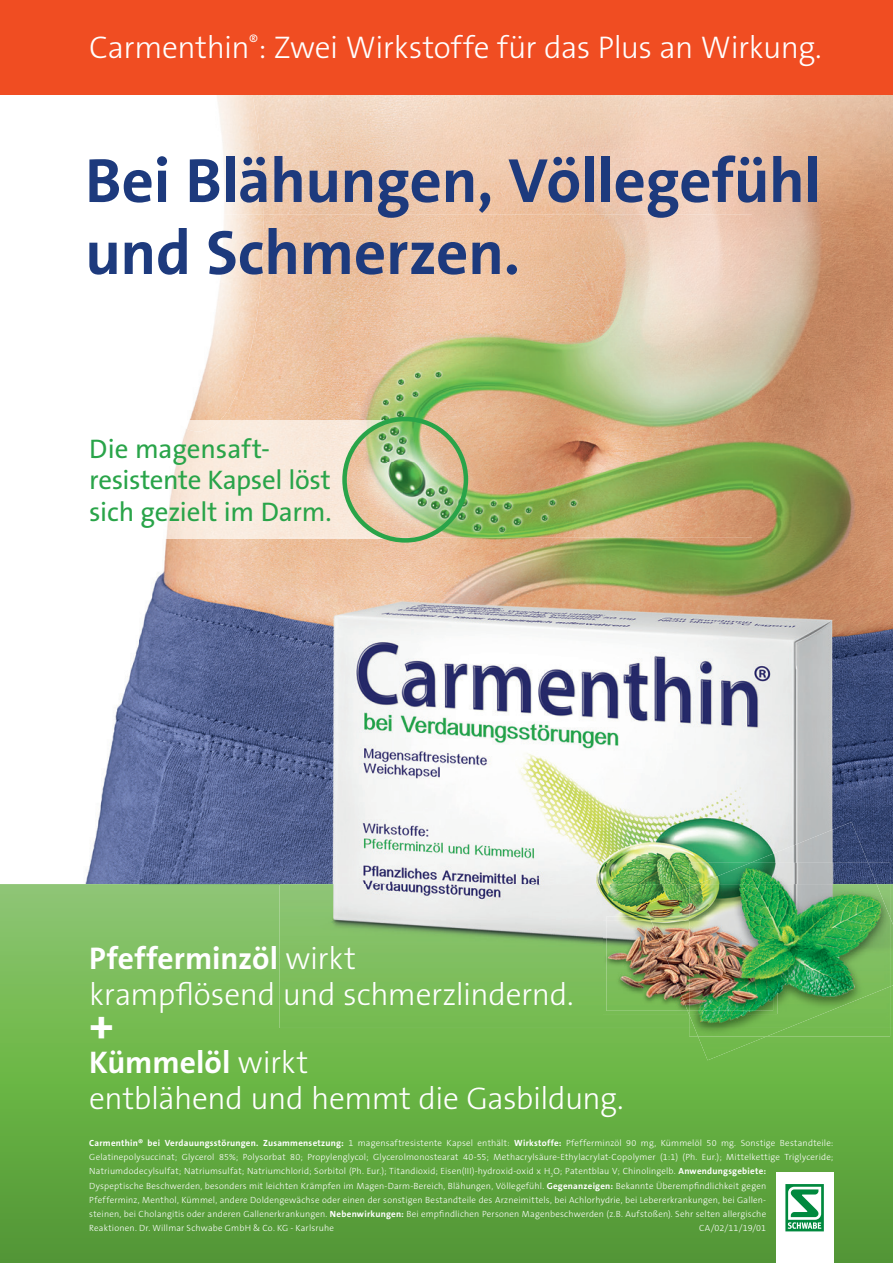
<style>
.page{position:relative;width:893px;height:1263px;background:#fff}
.page>*{position:absolute;margin:0;border:0;box-sizing:border-box;transform-origin:0 0}
.t1{font:700 63px/72px "The Sans B7";letter-spacing:-.01em;color:#1d3a7d}
.t2{font:700 45px "The Sans B7";color:#fff}
.t3{font:300 31.5px "The Sans B3";letter-spacing:-.015em;color:#fff}
.t4{font:700 31.5px "The Sans B7";color:#fff}
.t5{font:27px/31.5px "The Sans B5 Plain";letter-spacing:-.01em;color:#29a449}
.t6{font:300 9px/14.2px "The Sans B3";letter-spacing:.02em;color:#fff}
.s1{font-family:"The Sans B3";font-weight:300}
.s2{font-family:"The Sans B7";font-weight:700}
</style>
<div class="page">
<img style="left:85px;top:636px;width:55px;height:248px">
<img style="left:264px;top:215px;width:488px;height:247px">
<img style="left:752px;top:215px;width:141px;height:323px">
<img style="left:397px;top:462px;width:356px;height:76px">
<img style="left:140px;top:538px;width:753px;height:346px">
<img style="left:189px;top:215px;width:75px;height:205px">
<img style="left:263px;top:95px;width:630px;height:120px">
<img style="left:217px;top:95px;width:46px;height:120px">
<svg style="left:0;top:884px;width:893px;height:379px;background:#67ad46"></svg>
<img style="left:279px;top:884px;width:614px;height:144px">
<div style="left:0;top:0;width:893px;height:95px;background:#f04d22"></div>
<img style="left:877px;top:863px;width:13px;height:21px">
<img style="left:689px;top:863px;width:9px;height:21px">
<img style="left:788px;top:1028px;width:102px;height:8px">
<img style="left:603px;top:921px;width:42px;height:93px">
<img style="left:606px;top:916px;width:39px;height:5px">
<img style="left:606px;top:921px;width:39px;height:90px">
<img style="left:750px;top:822px;width:118px;height:41px">
<img style="left:645px;top:888px;width:248px;height:127px">
<img style="left:698px;top:1036px;width:69px;height:24px">
<img style="left:698px;top:1028px;width:90px;height:8px">
<img style="left:698px;top:863px;width:179px;height:21px">
<img style="left:689px;top:884px;width:201px;height:144px">
<svg style="left:773px;top:921px;width:4px;height:13px"></svg>
<svg style="left:688px;top:1011px;width:10px;height:25px"></svg>
<img style="left:689px;top:993px;width:88px;height:21px">
<img style="left:649px;top:916px;width:124px;height:5px">
<img style="left:651px;top:921px;width:122px;height:90px">
<img style="left:732px;top:934px;width:73px;height:59px">
<div style="left:776px;top:1172px;width:57px;height:91px;background:#fff"></div>
<svg style="left:785px;top:1184px;width:39px;height:47px"></svg>
<img style="left:140px;top:420px;width:257px;height:119px">
<img style="left:175px;top:420px;width:45px;height:11px">
<img style="left:279px;top:538px;width:103px;height:1px">
<div style="left:342px;top:417px;width:126px;height:126px;border:4px solid #29a449;border-radius:50%"></div>
<h3 class="t3" style="left:89px;top:32px;width:734px">Carmenthin<sup>®</sup>: Zwei Wirkstoffe für das Plus an Wirkung.</h3>
<h1 class="t1" style="left:85px;top:148px;width:737px">Bei Blähungen, Völlegefühl und Schmerzen.</h1>
<h3 class="t5" style="left:89px;top:434px;width:244px">Die magensaft&shy;resistente Kapsel löst sich gezielt im Darm.</h3>
<h3 class="t4" style="left:89px;top:942px;width:268px">Pfefferminzöl <span class="s1">wirkt</span></h3>
<h3 class="t3" style="left:89px;top:978px;width:486px">krampflösend und schmerzlindernd.</h3>
<h2 class="t2" style="left:89px;top:1002px;width:26px">+</h2>
<h3 class="t4" style="left:89px;top:1045px;width:221px">Kümmelöl <span class="s1">wirkt</span></h3>
<h3 class="t3" style="left:89px;top:1082px;width:536px">entblähend und hemmt die Gasbildung.</h3>
<p class="t6" style="left:89px;top:1136px;width:746px"><span class="s2">Carmenthin® bei Verdauungsstörungen. Zusammensetzung:</span> 1 magensaftresistente Kapsel enthält: <span class="s2">Wirkstoffe:</span> Pfefferminzöl 90 mg, Kümmelöl 50 mg. Sonstige Bestandteile:<br>Gelatinepolysuccinat; Glycerol 85%; Polysorbat 80; Propylenglycol; Glycerolmonostearat 40-55; Methacrylsäure-Ethylacrylat-Copolymer (1:1) (Ph. Eur.); Mittelkettige Triglyceride; Natriumdodecylsulfat; Natrium sulfat; Natriumchlorid; Sorbitol (Ph. Eur.); Titandioxid; Eisen(III)-hydroxid-oxid x H<sub>2</sub>O; Patentblau V; Chinolingelb. <span class="s2">Anwendungsgebiete:<br></span>Dyspeptische Beschwerden, besonders mit leichten Krämpfen im Magen-Darm-Bereich, Blähungen, Völlegefühl. <span class="s2">Gegenanzeigen:</span> Bekannte Überempfindlichkeit gegen<br>Pfefferminz, Menthol, Kümmel, andere Doldengewächse oder einen der sonstigen Bestandteile des Arzneimittels, bei Achlorhydrie, bei Lebererkrankungen, bei Gallen-<br>steinen, bei Cholangitis oder anderen Gallener krankungen. <span class="s2">Nebenwirkungen:</span> Bei empfindlichen Personen Magen beschwerden (z.B. Aufstoßen). Sehr selten allergische<br>Reaktionen. Dr. Willmar Schwabe GmbH &amp; Co. KG - Karlsruhe</p>
<p class="t6" style="left:699px;top:1222px;width:69px">CA/02/11/19/01</p>
</div>
